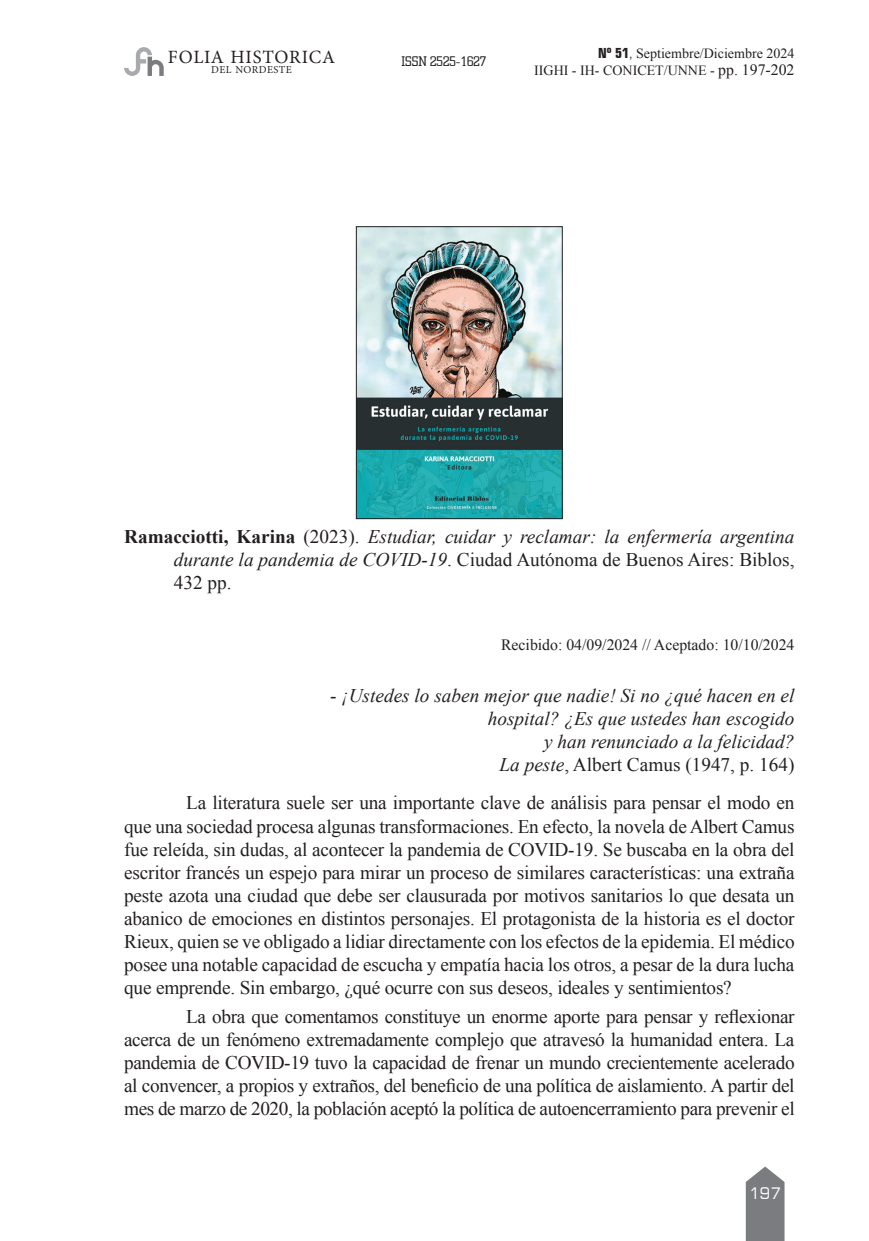
<style>
.page{position:relative;width:869px;height:1241px;background:#fff}
.page>*{position:absolute;margin:0;border:0;box-sizing:border-box;transform-origin:0 0}
.parrafo_folia{font:19.25px/23.1px "Times New Roman";letter-spacing:-.02em;color:#231f20;text-align:justify}
.Bibliografia_citada{font:italic 19.25px/23.1px "Times New Roman";color:#231f20;text-align:justify}
.cita_autores{font:italic 19.25px/23.1px "Times New Roman";color:#231f20;text-align:right}
.cita_autores-2{font:19.25px "Times New Roman";color:#231f20}
.t1{font:18.72px "Minion Pro";letter-spacing:.04em;color:#242021}
.Fechas{font:15.75px "Times New Roman";color:#231f20}
.t2{font:15.75px "Square 721 BT";color:#fff}
.t3{font:14px "Times New Roman";color:#231f20}
.t4{font:14px "Square Slab Lite";color:#231f20}
.t5{font:10.5px "Minion Pro";letter-spacing:.035em;color:#242021}
.s1{font-family:"Square 721 BT";font-weight:700;font-stretch:condensed}
.s2{font-family:"Square 721 BT";font-stretch:condensed}
.s3{font-size:15.75px}
.s4{font-weight:700;font-style:normal}
.s5{font-style:normal}
.s6{font-style:italic}
</style>
<div class="page">
<svg style="left:745px;top:1166px;width:39px;height:74px"></svg>
<svg style="left:124px;top:47px;width:40px;height:29px"></svg>
<img style="left:358px;top:228px;width:202px;height:289px">
<div style="left:356px;top:226px;width:206px;height:293px;border:1px solid #231f20"></div>
<p class="t1" style="left:168px;top:45px;width:168px">FOLIA HISTORICA</p>
<p class="t5" style="left:211px;top:62px;width:82px">DEL NORDESTE</p>
<p class="t4" style="left:401px;top:53px;width:86px">ISSN 2525-1627</p>
<p class="t3" style="left:598px;top:44px;width:198px"><span class="s1">Nº 51</span><span class="s2">,</span> Septiembre/Diciembre 2024</p>
<p class="t3" style="left:534px;top:61px;width:262px">IIGHI - IH- CONICET/UNNE - <span class="s3">pp. 197-202</span></p>
<p class="Bibliografia_citada" style="left:174px;top:524px;width:622px;text-indent:-50px"><span class="s4">Ramacciotti, Karina</span> <span class="s5">(2023).</span> Estudiar, cuidar y reclamar: la enfermería argentina durante la pandemia de COVID-19<span class="s5">. Ciudad Autónoma de Buenos Aires: Biblos, 432 pp.</span></p>
<p class="Fechas" style="left:501px;top:634px;width:295px">Recibido: 04/09/2024 // Aceptado: 10/10/2024</p>
<p class="cita_autores" style="left:330px;top:683px;width:466px"><span class="s5">-</span> ¡Ustedes lo saben mejor que nadie! Si no ¿qué hacen en el hospital? ¿Es que ustedes han escogido</p>
<p class="cita_autores" style="left:544px;top:729px;width:252px">y han renunciado a la felicidad?</p>
<p class="cita_autores-2" style="left:499px;top:751px;width:296px"><span class="s6">La peste</span>, Albert Camus (1947, p. 164)</p>
<p class="parrafo_folia" style="left:124px;top:791px;width:671px;text-indent:62px">La literatura suele ser una importante clave de análisis para pensar el modo en que una sociedad procesa algunas transformaciones. En efecto, la novela de Albert Camus fue releída, sin dudas, al acontecer la pandemia de COVID-19. Se buscaba en la obra del escritor francés un espejo para mirar un proceso de similares características: una extraña peste azota una ciudad que debe ser clausurada por motivos sanitarios lo que desata un abanico de emociones en distintos personajes. El protagonista de la historia es el doctor Rieux, quien se ve obligado a lidiar directamente con los efectos de la epidemia. El médico posee una notable capacidad de escucha y empatía hacia los otros, a pesar de la dura lucha que emprende. Sin embargo, ¿qué ocurre con sus deseos, ideales y sentimientos?</p>
<p class="parrafo_folia" style="left:124px;top:1004px;width:671px;text-indent:62px">La obra que comentamos constituye un enorme aporte para pensar y reflexionar acerca de un fenómeno extremadamente complejo que atravesó la humanidad entera. La pandemia de COVID-19 tuvo la capacidad de frenar un mundo crecientemente acelerado al convencer, a propios y extraños, del beneficio de una política de aislamiento. A partir del mes de marzo de 2020, la población aceptó la política de autoencerramiento para prevenir el</p>
<p class="t2" style="left:748px;top:1183px;width:33px">197</p>
</div>
